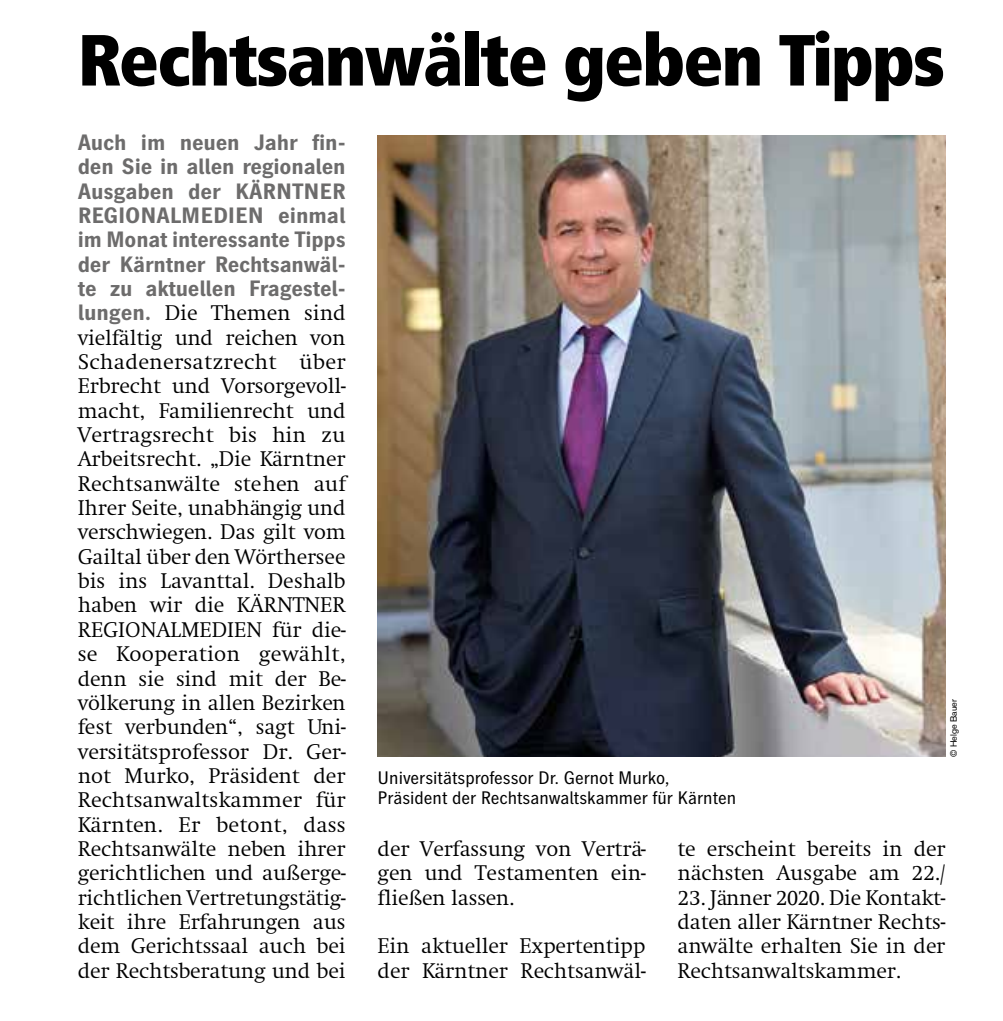
<style>
.page{position:relative;width:1003px;height:1021px;background:#fff}
.page>*{position:absolute;margin:0;border:0;box-sizing:border-box;transform-origin:0 0}
.t1{font:900 72.23px "Transit";letter-spacing:-.03em;color:#000}
.t2{font:22.05px/24.3px "Heidelberg Antiqua";letter-spacing:-.01em;color:#000;text-align:justify}
.t3{font:700 22.05px/24.3px "Heidelberg Gothic Os F";letter-spacing:-.01em;color:#6d6c6c;text-align:justify}
.t4{font:18px/20.2px "Heidelberg Gothic Tab";color:#000}
.t5{font:9px "Akzidenz Grotesk";color:#000}
.s1{font-family:"Heidelberg Gothic Os F";font-weight:700;color:#6d6c6c}
</style>
<div class="page">
<img style="left:378px;top:135px;width:567px;height:622px">
<h1 class="t1" style="left:78px;top:16px;width:869px">Rechtsanwälte geben Tipps</h1>
<p class="t3" style="left:78px;top:130px;width:269px">Auch im neuen Jahr fin&shy;den Sie in allen regionalen Ausgaben der KÄRNTNER REGIONALMEDIEN einmal im Monat interessante Tipps der Kärntner Rechtsanwäl&shy;te zu aktuellen Fragestel-</p>
<p class="t2" style="left:78px;top:301px;width:270px"><span class="s1">lungen.</span> Die Themen sind vielfältig und reichen von Schadenersatzrecht über Erbrecht und Vorsorgevoll&shy;macht, Familienrecht und Vertragsrecht bis hin zu Arbeitsrecht. „Die Kärntner Rechtsanwälte stehen auf Ihrer Seite, unabhängig und verschwiegen. Das gilt vom Gailtal über den Wörthersee bis ins Lavanttal. Deshalb haben wir die KÄRNTNER REGIONALMEDIEN für die&shy;se Kooperation gewählt, denn sie sind mit der Be&shy;völkerung in allen Bezirken fest verbunden“, sagt Uni&shy;versitätsprofessor Dr. Ger&shy;not Murko, Präsident der Rechtsanwaltskammer für Kärnten. Er betont, dass Rechtsanwälte neben ihrer gerichtlichen und außerge&shy;richtlichen Vertretungstätig&shy;keit ihre Erfahrungen aus dem Gerichtssaal auch bei der Rechtsberatung und bei</p>
<p class="t4" style="left:378px;top:767px;width:360px">Universitätsprofessor Dr. Gernot Murko,<br>Präsident der Rechtsanwaltskammer für Kärnten</p>
<p class="t5" style="left:948px;top:757px;width:59px;rotate:-90deg">© Helge Bauer</p>
<p class="t2" style="left:378px;top:837px;width:269px">der Verfassung von Verträ&shy;gen und Testamenten ein&shy;fließen lassen.</p>
<p class="t2" style="left:378px;top:934px;width:269px">Ein aktueller Expertentipp der Kärntner Rechtsanwäl-</p>
<p class="t2" style="left:677px;top:837px;width:269px">te erscheint bereits in der nächsten Ausgabe am 22./</p>
<p class="t2" style="left:677px;top:885px;width:269px">23. Jänner 2020. Die Kontakt&shy;daten aller Kärntner Rechts&shy;anwälte erhalten Sie in der Rechtsanwaltskammer.</p>
</div>
